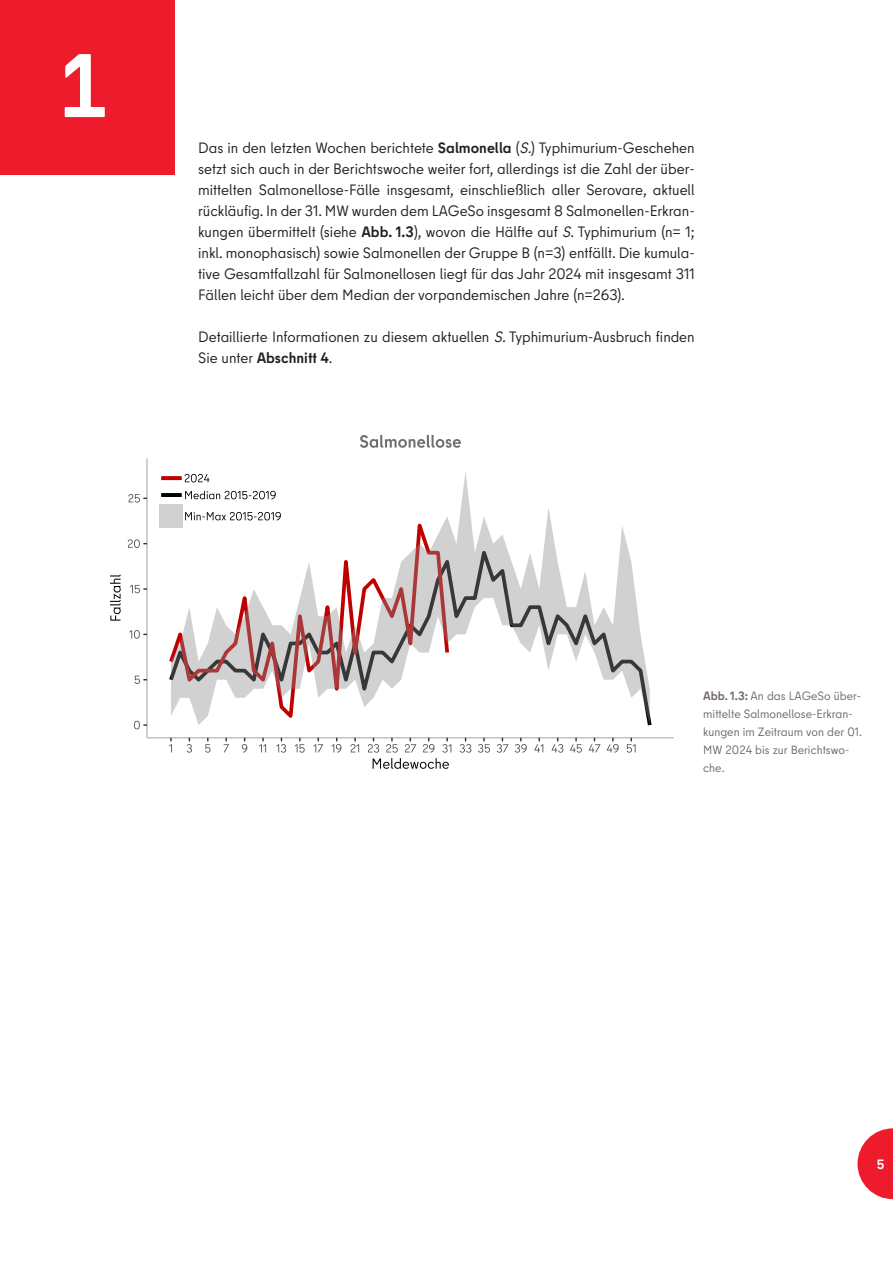
<style>
.page{position:relative;width:893px;height:1263px;background:#fff}
.page>*{position:absolute;margin:0;border:0;box-sizing:border-box;transform-origin:0 0}
.t1{font:700 90px "Berlin Type";color:#fff}
.t2{font:15px/21px "Berlin Type";color:#231f20;text-align:justify}
.t3{font:700 13.5px "Berlin Type";color:#fff}
.t4{font:12px/18px "Berlin Type";color:#716865}
.s1{font-weight:700}
.s2{font-style:italic}
</style>
<div class="page">
<svg style="left:171px;top:472px;width:479px;height:253px"></svg>
<hr style="left:146px;top:458px;width:2px;height:280px;background:#bebebe">
<svg style="left:134px;top:721px;width:13px;height:8px"></svg>
<svg style="left:135px;top:676px;width:12px;height:8px"></svg>
<svg style="left:129px;top:630px;width:18px;height:9px"></svg>
<svg style="left:130px;top:585px;width:17px;height:8px"></svg>
<svg style="left:128px;top:539px;width:19px;height:9px"></svg>
<svg style="left:128px;top:494px;width:19px;height:9px"></svg>
<hr style="left:147px;top:737px;width:527px;height:1px;background:#bebebe">
<svg style="left:169px;top:738px;width:3px;height:14px"></svg>
<svg style="left:187px;top:738px;width:5px;height:15px"></svg>
<svg style="left:205px;top:738px;width:6px;height:15px"></svg>
<svg style="left:224px;top:738px;width:5px;height:14px"></svg>
<svg style="left:242px;top:738px;width:5px;height:15px"></svg>
<svg style="left:259px;top:738px;width:7px;height:14px"></svg>
<svg style="left:276px;top:738px;width:10px;height:15px"></svg>
<svg style="left:295px;top:738px;width:10px;height:15px"></svg>
<svg style="left:314px;top:738px;width:9px;height:14px"></svg>
<svg style="left:332px;top:738px;width:9px;height:15px"></svg>
<svg style="left:350px;top:738px;width:9px;height:14px"></svg>
<svg style="left:460px;top:738px;width:11px;height:15px"></svg>
<svg style="left:478px;top:738px;width:12px;height:15px"></svg>
<svg style="left:497px;top:738px;width:12px;height:15px"></svg>
<svg style="left:515px;top:738px;width:12px;height:15px"></svg>
<svg style="left:534px;top:738px;width:9px;height:14px"></svg>
<svg style="left:551px;top:738px;width:12px;height:15px"></svg>
<svg style="left:570px;top:738px;width:12px;height:15px"></svg>
<svg style="left:589px;top:738px;width:12px;height:14px"></svg>
<svg style="left:607px;top:738px;width:12px;height:15px"></svg>
<svg style="left:627px;top:738px;width:9px;height:15px"></svg>
<svg style="left:368px;top:738px;width:83px;height:31px"></svg>
<svg style="left:110px;top:575px;width:11px;height:46px"></svg>
<svg style="left:161px;top:476px;width:21px;height:4px"></svg>
<hr style="left:161px;top:493px;width:21px;height:4px;background:#000">
<svg style="left:185px;top:474px;width:24px;height:8px"></svg>
<svg style="left:185px;top:491px;width:91px;height:8px"></svg>
<div style="left:160px;top:505px;width:23px;height:23px;background:#d1d1d1"></div>
<svg style="left:185px;top:512px;width:96px;height:8px"></svg>
<svg style="left:360px;top:435px;width:101px;height:13px"></svg>
<svg style="left:858px;top:1128px;width:35px;height:71px"></svg>
<div style="left:0;top:0;width:174px;height:174px;background:#ee1b2d"></div>
<h1 class="t1" style="left:58px;top:54px;width:52px">1</h1>
<p class="t2" style="left:198px;top:140px;width:498px">Das in den letzten Wochen berichtete <span class="s1">Salmonella</span> (<span class="s2">S.</span>) Typhimurium-Geschehen setzt sich auch in der Berichtswoche weiter fort, allerdings ist die Zahl der über&shy;mittelten Salmonellose-Fälle insgesamt, einschließlich aller Serovare, aktuell rückläufig. In der 31. MW wurden dem LAGeSo insgesamt 8 Salmonellen-Erkran&shy;kungen übermittelt (siehe <span class="s1">Abb. 1.3</span>), wovon die Hälfte auf <span class="s2">S</span>. Typhimurium (n= 1; inkl. monophasisch) sowie Salmonellen der Gruppe B (n=3) entfällt. Die kumula&shy;tive Gesamtfallzahl für Salmonellosen liegt für das Jahr 2024 mit insgesamt 311<br>Fällen leicht über dem Median der vorpandemischen Jahre (n=263).</p>
<p class="t2" style="left:198px;top:329px;width:498px">Detaillierte Informationen zu diesem aktuellen <span class="s2">S.</span>Typhimurium-Ausbruch finden<br>Sie unter <span class="s1">Abschnitt 4</span>.</p>
<p class="t4" style="left:703px;top:689px;width:160px"><span class="s1">Abb. 1.3:</span> An das LAGeSo über&shy;mittelte Salmonellose-Erkran&shy;kungen im Zeitraum von der 01.<br>MW 2024 bis zur Berichtswo&shy;che.</p>
<p class="t3" style="left:877px;top:1159px;width:9px">5</p>
</div>
